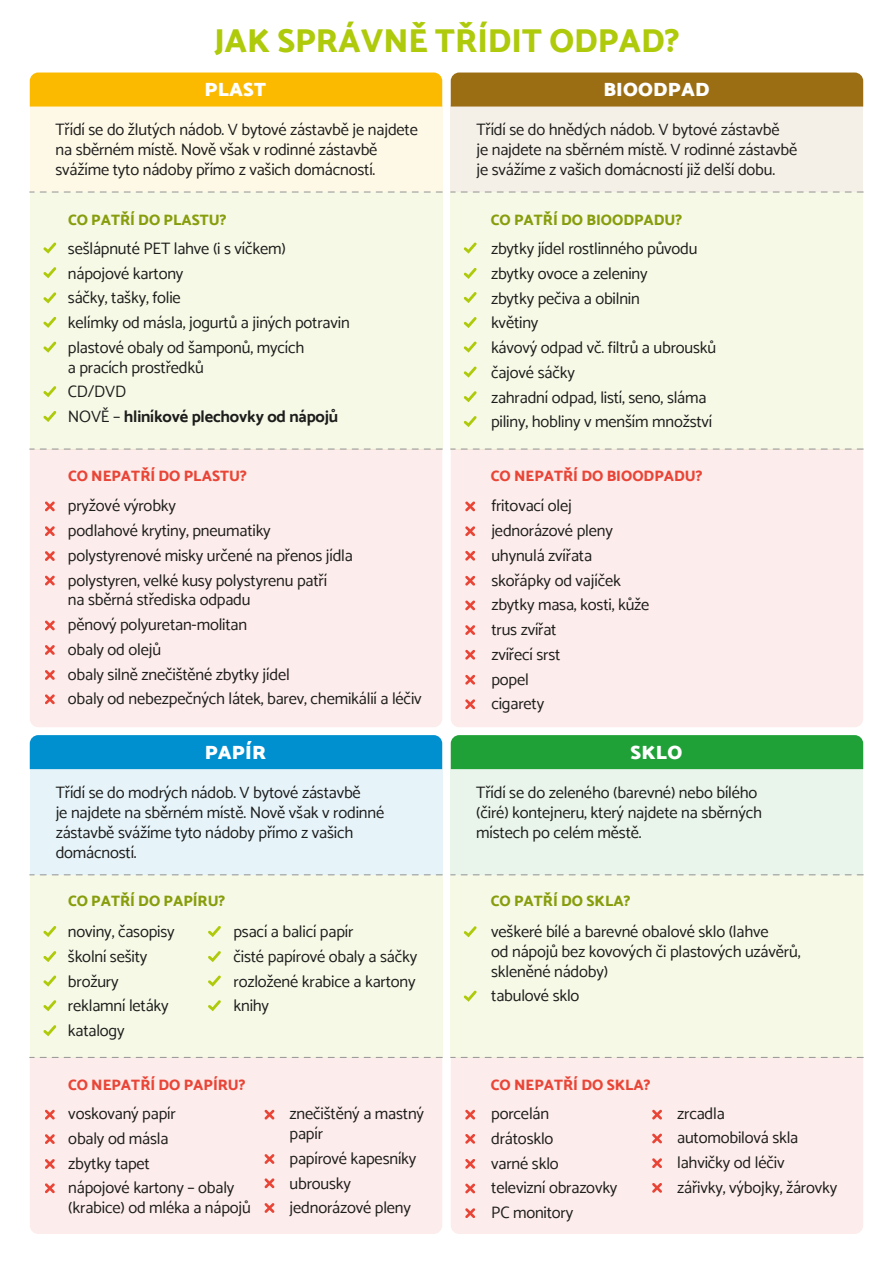
<style>
.page{position:relative;width:893px;height:1263px;background:#fff}
.page>*{position:absolute;margin:0;border:0;box-sizing:border-box;transform-origin:0 0}
.t1{font:800 33px "Catamaran";color:#afca0b}
.t2{font:900 19.5px "Catamaran";letter-spacing:.01em;color:#fff}
.t3{font:16.5px/24.8px "Catamaran";letter-spacing:-.01em;color:#1d1d1b}
.t4{font:800 15px "Catamaran";color:#e94537}
.t5{font:800 15px "Catamaran";color:#879d0c}
.s1{font-weight:700}
</style>
<div class="page">
<div style="left:30px;top:192px;width:412px;height:257px;background:#f7f9e7"></div>
<div style="left:30px;top:450px;width:412px;height:277px;background:#fceceb"></div>
<div style="left:30px;top:105px;width:412px;height:87px;background:#fef8e6"></div>
<svg style="left:30px;top:448px;width:412px;height:2px"></svg>
<svg style="left:30px;top:191px;width:412px;height:2px"></svg>
<div style="left:451px;top:192px;width:412px;height:257px;background:#f7f9e7"></div>
<div style="left:451px;top:450px;width:412px;height:277px;background:#fceceb"></div>
<div style="left:451px;top:105px;width:412px;height:87px;background:#f5f0e7"></div>
<svg style="left:451px;top:448px;width:412px;height:2px"></svg>
<svg style="left:451px;top:191px;width:412px;height:2px"></svg>
<div style="left:30px;top:73px;width:412px;height:34px;background:#fbba00"></div>
<div style="left:451px;top:73px;width:412px;height:34px;background:#9c6e14"></div>
<svg style="left:45px;top:501px;width:10px;height:10px"></svg>
<svg style="left:43px;top:242px;width:13px;height:12px"></svg>
<svg style="left:43px;top:267px;width:13px;height:11px"></svg>
<svg style="left:43px;top:292px;width:13px;height:11px"></svg>
<svg style="left:43px;top:317px;width:13px;height:11px"></svg>
<svg style="left:43px;top:341px;width:13px;height:12px"></svg>
<svg style="left:43px;top:386px;width:13px;height:11px"></svg>
<svg style="left:43px;top:411px;width:13px;height:11px"></svg>
<svg style="left:465px;top:501px;width:10px;height:10px"></svg>
<svg style="left:465px;top:526px;width:10px;height:10px"></svg>
<svg style="left:465px;top:551px;width:10px;height:10px"></svg>
<svg style="left:465px;top:576px;width:10px;height:10px"></svg>
<svg style="left:465px;top:600px;width:10px;height:10px"></svg>
<svg style="left:465px;top:625px;width:10px;height:10px"></svg>
<svg style="left:465px;top:650px;width:10px;height:10px"></svg>
<svg style="left:465px;top:675px;width:10px;height:10px"></svg>
<svg style="left:465px;top:699px;width:10px;height:10px"></svg>
<svg style="left:45px;top:526px;width:10px;height:10px"></svg>
<svg style="left:45px;top:551px;width:10px;height:10px"></svg>
<svg style="left:45px;top:575px;width:10px;height:11px"></svg>
<svg style="left:45px;top:620px;width:10px;height:10px"></svg>
<svg style="left:45px;top:645px;width:10px;height:10px"></svg>
<svg style="left:45px;top:694px;width:10px;height:10px"></svg>
<svg style="left:45px;top:670px;width:10px;height:10px"></svg>
<div style="left:30px;top:1058px;width:412px;height:176px;background:#fceceb"></div>
<div style="left:30px;top:875px;width:412px;height:182px;background:#f7f9e7"></div>
<div style="left:30px;top:769px;width:412px;height:106px;background:#e6f4fa"></div>
<svg style="left:30px;top:874px;width:412px;height:1px"></svg>
<svg style="left:30px;top:1057px;width:412px;height:1px"></svg>
<div style="left:451px;top:769px;width:412px;height:106px;background:#e9f5eb"></div>
<div style="left:451px;top:1058px;width:412px;height:176px;background:#fceceb"></div>
<div style="left:451px;top:875px;width:412px;height:182px;background:#f7f9e7"></div>
<svg style="left:451px;top:874px;width:412px;height:1px"></svg>
<svg style="left:451px;top:1057px;width:412px;height:1px"></svg>
<svg style="left:464px;top:990px;width:13px;height:12px"></svg>
<svg style="left:464px;top:926px;width:13px;height:11px"></svg>
<svg style="left:43px;top:926px;width:13px;height:11px"></svg>
<svg style="left:43px;top:951px;width:13px;height:11px"></svg>
<svg style="left:43px;top:975px;width:13px;height:11px"></svg>
<svg style="left:43px;top:1000px;width:13px;height:11px"></svg>
<svg style="left:208px;top:926px;width:13px;height:11px"></svg>
<svg style="left:208px;top:951px;width:13px;height:11px"></svg>
<svg style="left:208px;top:975px;width:13px;height:11px"></svg>
<svg style="left:208px;top:1000px;width:13px;height:11px"></svg>
<svg style="left:43px;top:1025px;width:13px;height:11px"></svg>
<svg style="left:465px;top:1110px;width:10px;height:10px"></svg>
<svg style="left:652px;top:1110px;width:10px;height:10px"></svg>
<svg style="left:264px;top:1110px;width:10px;height:10px"></svg>
<svg style="left:45px;top:1110px;width:10px;height:10px"></svg>
<svg style="left:45px;top:1134px;width:10px;height:10px"></svg>
<svg style="left:45px;top:1159px;width:10px;height:10px"></svg>
<svg style="left:45px;top:1183px;width:10px;height:10px"></svg>
<svg style="left:264px;top:1154px;width:10px;height:10px"></svg>
<svg style="left:264px;top:1178px;width:10px;height:10px"></svg>
<svg style="left:264px;top:1203px;width:10px;height:10px"></svg>
<svg style="left:652px;top:1133px;width:10px;height:10px"></svg>
<svg style="left:652px;top:1183px;width:10px;height:10px"></svg>
<svg style="left:652px;top:1158px;width:10px;height:10px"></svg>
<svg style="left:465px;top:1134px;width:10px;height:10px"></svg>
<svg style="left:465px;top:1159px;width:10px;height:10px"></svg>
<svg style="left:465px;top:1183px;width:10px;height:10px"></svg>
<svg style="left:465px;top:1208px;width:10px;height:10px"></svg>
<div style="left:30px;top:735px;width:412px;height:34px;background:#008fcf"></div>
<div style="left:451px;top:735px;width:412px;height:34px;background:#1fa138"></div>
<svg style="left:464px;top:242px;width:13px;height:12px"></svg>
<svg style="left:464px;top:268px;width:13px;height:11px"></svg>
<svg style="left:464px;top:292px;width:13px;height:11px"></svg>
<svg style="left:464px;top:317px;width:13px;height:11px"></svg>
<svg style="left:464px;top:341px;width:13px;height:12px"></svg>
<svg style="left:464px;top:366px;width:13px;height:12px"></svg>
<svg style="left:464px;top:391px;width:13px;height:11px"></svg>
<svg style="left:464px;top:416px;width:13px;height:11px"></svg>
<h1 class="t1" style="left:214px;top:21px;width:467px">JAK SPRÁVNĚ TŘÍDIT ODPAD?</h1>
<p class="t2" style="left:204px;top:78px;width:63px">PLAST</p>
<p class="t2" style="left:603px;top:78px;width:108px">BIOODPAD</p>
<p class="t3" style="left:56px;top:120px;width:364px;line-height:19.8px">Třídí se do žlutých nádob. V bytové zástavbě je najdete na sběrném místě. Nově však v rodinné zástavbě svážíme tyto nádoby přímo z vašich domácností.</p>
<p class="t3" style="left:476px;top:120px;width:322px;line-height:19.8px">Třídí se do hnědých nádob. V bytové zástavbě<br>je najdete na sběrném místě. V rodinné zástavbě je svážíme z vašich domácností již delší dobu.</p>
<p class="t5" style="left:68px;top:211px;width:160px">CO PATŘÍ DO PLASTU?</p>
<p class="t3" style="left:68px;top:236px;width:283px">sešlápnuté PET lahve (i s víčkem) nápojové kartony<br>sáčky, tašky, folie<br>kelímky od másla, jogurtů a jiných potravin plastové obaly od šamponů, mycích</p>
<p class="t3" style="left:68px;top:355px;width:272px">a pracích prostředků<br>CD/DVD<br>NOVĚ – <span class="s1">hliníkové plechovky od nápojů</span></p>
<p class="t4" style="left:68px;top:467px;width:180px">CO NEPATŘÍ DO PLASTU?</p>
<p class="t3" style="left:68px;top:493px;width:286px">pryžové výrobky<br>podlahové krytiny, pneumatiky polystyrenové misky určené na přenos jídla polystyren, velké kusy polystyrenu patří</p>
<p class="t3" style="left:68px;top:587px;width:355px">na sběrná střediska odpadu<br>pěnový polyuretan-molitan<br>obaly od olejů<br>obaly silně znečištěné zbytky jídel<br>obaly od nebezpečných látek, barev, chemikálií a léčiv</p>
<p class="t5" style="left:491px;top:211px;width:193px">CO PATŘÍ DO BIOODPADU?</p>
<p class="t3" style="left:491px;top:236px;width:227px">zbytky jídel rostlinného původu zbytky ovoce a zeleniny<br>zbytky pečiva a obilnin<br>květiny<br>kávový odpad vč. filtrů a ubrousků čajové sáčky<br>zahradní odpad, listí, seno, sláma piliny, hobliny v menším množství</p>
<p class="t4" style="left:491px;top:467px;width:213px">CO NEPATŘÍ DO BIOODPADU?</p>
<p class="t3" style="left:491px;top:493px;width:160px">fritovací olej jednorázové pleny uhynulá zvířata skořápky od vajíček zbytky masa, kosti, kůže trus zvířat<br>zvířecí srst<br>popel<br>cigarety</p>
<p class="t2" style="left:205px;top:741px;width:63px">PAPÍR</p>
<p class="t2" style="left:631px;top:741px;width:53px">SKLO</p>
<p class="t3" style="left:56px;top:782px;width:330px;line-height:19.8px">Třídí se do modrých nádob. V bytové zástavbě<br>je najdete na sběrném místě. Nově však v rodinné zástavbě svážíme tyto nádoby přímo z vašich domácností.</p>
<p class="t3" style="left:476px;top:782px;width:287px;line-height:19.8px">Třídí se do zeleného (barevné) nebo bílého (čiré) kontejneru, který najdete na sběrných místech po celém městě.</p>
<p class="t5" style="left:68px;top:892px;width:159px">CO PATŘÍ DO PAPÍRU?</p>
<p class="t3" style="left:68px;top:919px;width:108px">noviny, časopisy školní sešity brožury reklamní letáky katalogy</p>
<p class="t3" style="left:233px;top:919px;width:185px">psací a balicí papír<br>čisté papírové obaly a sáčky rozložené krabice a kartony knihy</p>
<p class="t4" style="left:68px;top:1075px;width:179px">CO NEPATŘÍ DO PAPÍRU?</p>
<p class="t3" style="left:68px;top:1101px;width:168px">voskovaný papír<br>obaly od másla<br>zbytky tapet<br>nápojové kartony – obaly</p>
<p class="t3" style="left:68px;top:1195px;width:184px">(krabice) od mléka a nápojů</p>
<p class="t3" style="left:290px;top:1103px;width:136px;line-height:19.8px">znečištěný a mastný papír</p>
<p class="t3" style="left:290px;top:1146px;width:128px">papírové kapesníky ubrousky jednorázové pleny</p>
<p class="t5" style="left:491px;top:892px;width:141px">CO PATŘÍ DO SKLA?</p>
<p class="t3" style="left:491px;top:921px;width:311px;line-height:19.8px">veškeré bílé a barevné obalové sklo (lahve<br>od nápojů bez kovových či plastových uzávěrů, skleněné nádoby)</p>
<p class="t3" style="left:491px;top:983px;width:90px">tabulové sklo</p>
<p class="t4" style="left:491px;top:1075px;width:161px">CO NEPATŘÍ DO SKLA?</p>
<p class="t3" style="left:491px;top:1101px;width:128px">porcelán<br>drátosklo<br>varné sklo<br>televizní obrazovky<br>PC monitory</p>
<p class="t3" style="left:677px;top:1100px;width:162px">zrcadla<br>automobilová skla lahvičky od léčiv<br>zářivky, výbojky, žárovky</p>
</div>
